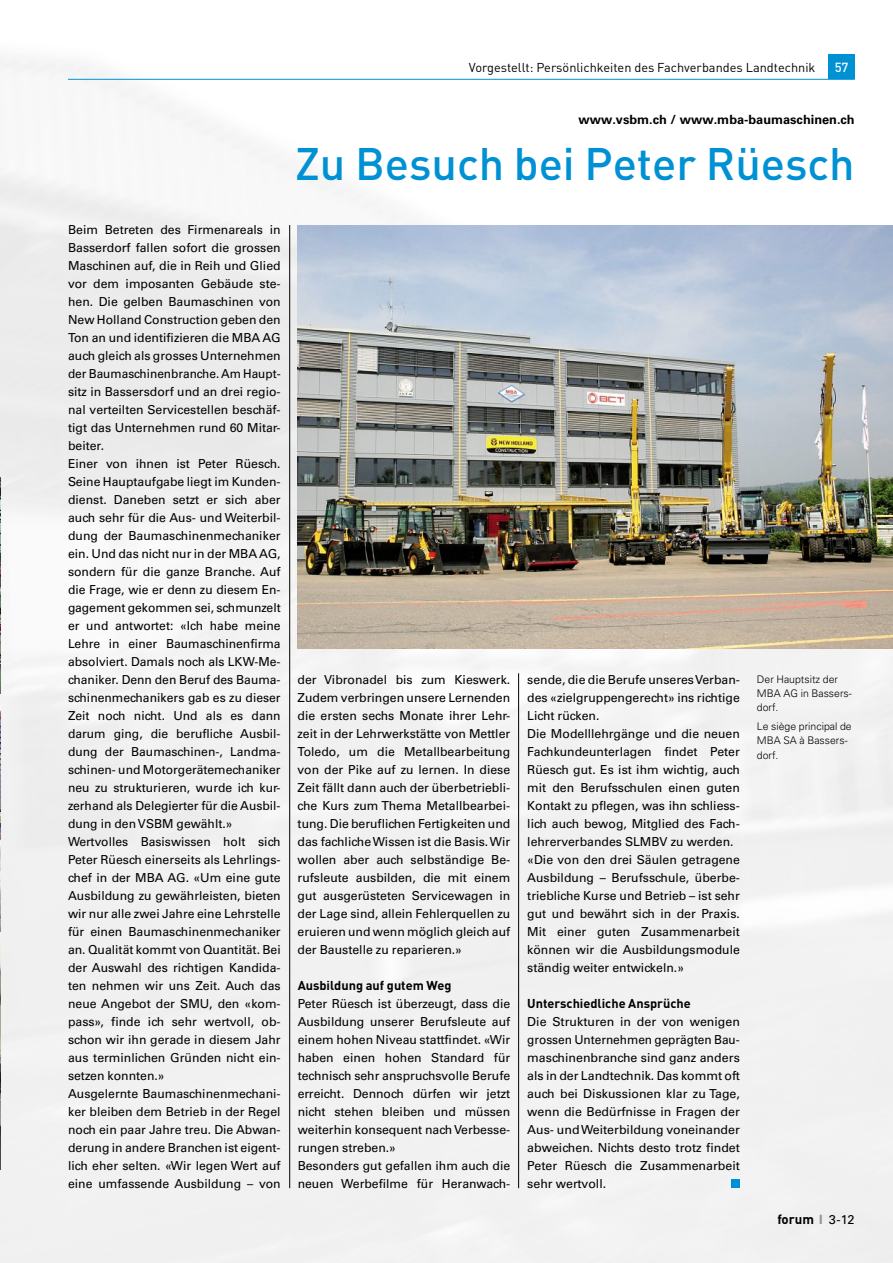
<style>
.page{position:relative;width:893px;height:1263px;background:#fff}
.page>*{position:absolute;margin:0;border:0;box-sizing:border-box;transform-origin:0 0}
.t1{font:45px "DIN Medium OV SOSHLB";color:#0091d5}
.t2{font:13.35px "DIN Bold OV UOSHLB";color:#000}
.t3{font:13.05px "DIN Medium OV SOSHLB";color:#fff}
.t4{font:12.75px "DIN Regular OV VOSHLB";color:#000}
.t5{font:12.75px "DIN Bold OV UOSHLB";color:#000}
.t6{font:12.75px "Univers Bold OV TOSHLB";color:#000}
.t7{font:12.3px/18px "Univers OV XMSHLB";color:#000}
.t8{font:10.5px/14.2px "Univers Light OV FPSHLB";color:#000}
.s1{font-family:"Univers Bold OV TOSHLB";font-size:12.75px;color:#949494}
.s2{font-family:"Univers OV XMSHLB";font-size:12.75px}
</style>
<div class="page">
<img style="left:0;top:57px;width:893px;height:1206px">
<div style="left:828px;top:54px;width:27px;height:25px;background:#0091d5"></div>
<hr style="left:68px;top:79px;width:787px;height:1px;background:#0091d5">
<hr style="left:289px;top:225px;width:1px;height:963px;background:#000">
<hr style="left:518px;top:673px;width:1px;height:515px;background:#000">
<img style="left:298px;top:225px;width:595px;height:423px">
<div style="left:731px;top:1179px;width:9px;height:9px;background:#0091d5"></div>
<hr style="left:0;top:0;width:1px;height:180px;background:#d7d7d7">
<img style="left:0;top:706px;width:1px;height:225px">
<img style="left:0;top:477px;width:1px;height:216px">
<img style="left:0;top:944px;width:1px;height:225px">
<p class="t4" style="left:469px;top:63px;width:348px">Vorgestellt: Persönlichkeiten des Fachverbandes Landtechnik</p>
<p class="t3" style="left:835px;top:63px;width:15px">57</p>
<p class="t6" style="left:578px;top:113px;width:278px">www.vsbm.ch / www.mba-baumaschinen.ch</p>
<h1 class="t1" style="left:295px;top:147px;width:561px">Zu Besuch bei Peter Rüesch</h1>
<p class="t7" style="left:68px;top:221px;width:214px">Beim Betreten des Firmenareals in Basserdorf fallen sofort die grossen Maschinen auf, die in Reih und Glied vor dem imposanten Gebäude ste&shy;hen. Die gelben Baumaschinen von New Holland Construction geben den Ton an und identifizieren die MBA AG auch gleich als grosses Unternehmen der Baumaschinenbranche.Am Haupt&shy;sitz in Bassersdorf und an drei regio&shy;nal verteilten Servicestellen beschäf&shy;tigt das Unternehmen rund 60 Mitar&shy;beiter.<br>Einer von ihnen ist Peter Rüesch.<br>Seine Hauptaufgabe liegt im Kunden&shy;dienst. Daneben setzt er sich aber auch sehr für die Aus- und Weiterbil&shy;dung der Baumaschinenmechaniker ein. Und das nicht nur in der MBA AG, sondern für die ganze Branche. Auf die Frage, wie er denn zu diesem En&shy;gagement gekommen sei, schmunzelt er und antwortet: «Ich habe meine Lehre in einer Baumaschinenfirma absolviert. Damals noch als LKW-Me&shy;chaniker. Denn den Beruf des Bauma&shy;schinenmechanikers gab es zu dieser Zeit noch nicht. Und als es dann darum ging, die berufliche Ausbil&shy;dung der Baumaschinen-, Landma&shy;schinen- und Motorgerätemechaniker neu zu strukturieren, wurde ich kur&shy;zerhand als Delegierter für die Ausbil&shy;dung in denVSBM gewählt.» Wertvolles Basiswissen holt sich Peter Rüesch einerseits als Lehrlings&shy;chef in der MBA AG. «Um eine gute Ausbildung zu gewährleisten, bieten wir nur alle zwei Jahre eine Lehrstelle für einen Baumaschinenmechaniker an. Qualität kommt von Quantität. Bei der Auswahl des richtigen Kandida&shy;ten nehmen wir uns Zeit. Auch das neue Angebot der SMU, den «kom&shy;pass», finde ich sehr wertvoll, ob&shy;schon wir ihn gerade in diesem Jahr aus terminlichen Gründen nicht ein&shy;setzen konnten.»<br>Ausgelernte Baumaschinenmechani&shy;ker bleiben dem Betrieb in der Regel noch ein paar Jahre treu. Die Abwan&shy;derung in andere Branchen ist eigent&shy;lich eher selten. «Wir legen Wert auf eine umfassende Ausbildung – von</p>
<p class="t7" style="left:298px;top:671px;width:214px;text-align:justify">der Vibronadel bis zum Kieswerk.<br>Zudem verbringen unsere Lernenden die ersten sechs Monate ihrer Lehr&shy;zeit in der Lehrwerkstätte von Mettler Toledo, um die Metallbearbeitung von der Pike auf zu lernen. In diese Zeit fällt dann auch der überbetriebli&shy;che Kurs zum Thema Metallbearbei&shy;tung. Die beruflichen Fertigkeiten und das fachlicheWissen ist die Basis.Wir wollen aber auch selbständige Be&shy;rufsleute ausbilden, die mit einem gut ausgerüsteten Servicewagen in der Lage sind, allein Fehlerquellen zu eruieren und wenn möglich gleich auf der Baustelle zu reparieren.»</p>
<p class="t5" style="left:298px;top:981px;width:155px">Ausbildung auf gutem Weg</p>
<p class="t7" style="left:298px;top:995px;width:214px">Peter Rüesch ist überzeugt, dass die Ausbildung unserer Berufsleute auf einem hohen Niveau stattfindet. «Wir haben einen hohen Standard für technisch sehr anspruchsvolle Berufe erreicht. Dennoch dürfen wir jetzt nicht stehen bleiben und müssen weiterhin konsequent nachVerbesse&shy;rungen streben.»<br>Besonders gut gefallen ihm auch die neuen Werbefilme für Heranwach-</p>
<p class="t7" style="left:527px;top:671px;width:214px">sende, die die Berufe unseresVerban&shy;des «zielgruppengerecht» ins richtige Licht rücken.<br>Die Modelllehrgänge und die neuen Fachkundeunterlagen findet Peter Rüesch gut. Es ist ihm wichtig, auch mit den Berufsschulen einen guten Kontakt zu pflegen, was ihn schliess&shy;lich auch bewog, Mitglied des Fach&shy;lehrerverbandes SLMBV zu werden. «Die von den drei Säulen getragene Ausbildung – Berufsschule, überbe&shy;triebliche Kurse und Betrieb – ist sehr gut und bewährt sich in der Praxis.<br>Mit einer guten Zusammenarbeit können wir die Ausbildungsmodule ständig weiter entwickeln.»</p>
<p class="t5" style="left:527px;top:999px;width:165px">Unterschiedliche Ansprüche</p>
<p class="t7" style="left:527px;top:1013px;width:214px;text-align:justify">Die Strukturen in der von wenigen grossen Unternehmen geprägten Bau&shy;maschinenbranche sind ganz anders als in der Landtechnik. Das kommt oft auch bei Diskussionen klar zu Tage, wenn die Bedürfnisse in Fragen der Aus- undWeiterbildung voneinander abweichen. Nichts desto trotz findet Peter Rüesch die Zusammenarbeit sehr wertvoll.</p>
<p class="t8" style="left:757px;top:673px;width:96px">Der Hauptsitz der<br>MBA AG in Bassers&shy;dorf.</p>
<p class="t8" style="left:757px;top:720px;width:96px">Le siège principal de<br>MBA SA à Bassers&shy;dorf.</p>
<p class="t2" style="left:777px;top:1214px;width:79px">forum <span class="s1">I</span> <span class="s2">3-12</span></p>
</div>
